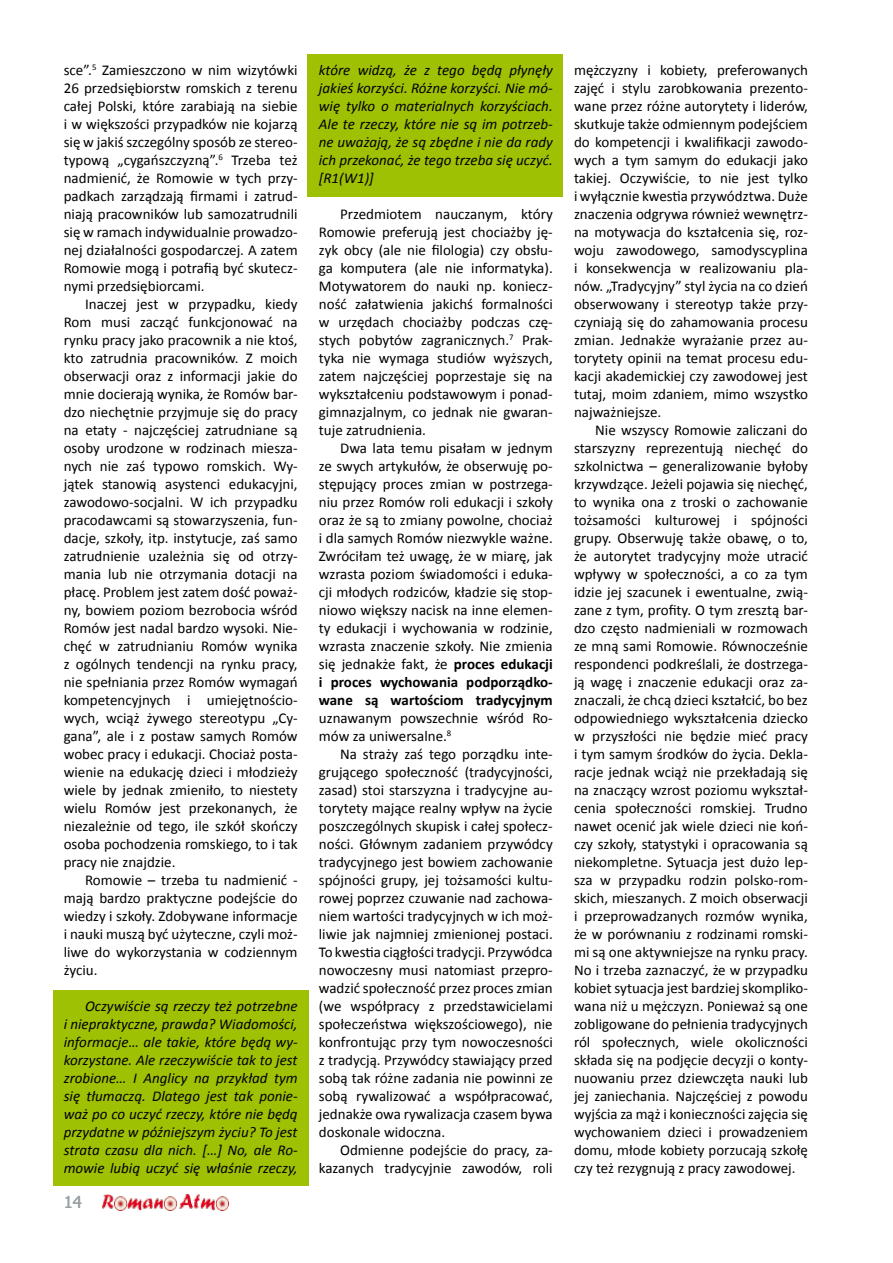
<style>
.page{position:relative;width:893px;height:1263px;background:#fff}
.page>*{position:absolute;margin:0;border:0;box-sizing:border-box;transform-origin:0 0}
.t1{font:16.5px "Tahoma";color:#99a1a6}
.t2{font:15px/18px "Calibri";color:#000;text-align:justify}
.t3{font:italic 15px/18px "Calibri";color:#000;text-align:justify}
.s1{font-weight:700}
</style>
<div class="page">
<img style="left:103px;top:1195px;width:125px;height:15px">
<div style="left:308px;top:55px;width:255px;height:142px;background:#9fc104"></div>
<div style="left:53px;top:990px;width:255px;height:195px;background:#9fc104"></div>
<p class="t2" style="left:64px;top:60px;width:235px">sce”.<sup>5</sup> Zamieszczono w nim wizytówki 26 przedsiębiorstw romskich z terenu całej Polski, które zarabiają na siebie i w większości przypadków nie kojarzą się w jakiś szczególny sposób ze stereo&shy;typową „cygańszczyzną”.<sup>6</sup> Trzeba też nadmienić, że Romowie w tych przy&shy;padkach zarządzają firmami i zatrud&shy;niają pracowników lub samozatrudnili się w ramach indywidualnie prowadzo&shy;nej działalności gospodarczej. A zatem Romowie mogą i potrafią być skutecz&shy;nymi przedsiębiorcami.</p>
<p class="t2" style="left:64px;top:294px;width:235px;text-indent:21px">Inaczej jest w przypadku, kiedy Rom musi zacząć funkcjonować na rynku pracy jako pracownik a nie ktoś, kto zatrudnia pracowników. Z moich obserwacji oraz z informacji jakie do mnie docierają wynika, że Romów bar&shy;dzo niechętnie przyjmuje się do pracy na etaty - najczęściej zatrudniane są osoby urodzone w rodzinach miesza&shy;nych nie zaś typowo romskich. Wy&shy;jątek stanowią asystenci edukacyjni, zawodowo-socjalni. W ich przypadku pracodawcami są stowarzyszenia, fun&shy;dacje, szkoły, itp. instytucje, zaś samo zatrudnienie uzależnia się od otrzy&shy;mania lub nie otrzymania dotacji na płacę. Problem jest zatem dość poważ&shy;ny, bowiem poziom bezrobocia wśród Romów jest nadal bardzo wysoki. Nie&shy;chęć w zatrudnianiu Romów wynika z ogólnych tendencji na rynku pracy, nie spełniania przez Romów wymagań kompetencyjnych i umiejętnościo&shy;wych, wciąż żywego stereotypu „Cy&shy;gana”, ale i z postaw samych Romów wobec pracy i edukacji. Chociaż posta&shy;wienie na edukację dzieci i młodzieży wiele by jednak zmieniło, to niestety wielu Romów jest przekonanych, że niezależnie od tego, ile szkół skończy osoba pochodzenia romskiego, to i tak pracy nie znajdzie.</p>
<p class="t2" style="left:64px;top:870px;width:235px;text-indent:21px">Romowie – trzeba tu nadmienić - mają bardzo praktyczne podejście do wiedzy i szkoły. Zdobywane informacje i nauki muszą być użyteczne, czyli moż&shy;liwe do wykorzystania w codziennym życiu.</p>
<p class="t3" style="left:64px;top:996px;width:235px;text-indent:21px">Oczywiście są rzeczy też potrzebne i niepraktyczne, prawda? Wiadomości, informacje… ale takie, które będą wy&shy;korzystane. Ale rzeczywiście tak to jest zrobione… I Anglicy na przykład tym się tłumaczą. Dlatego jest tak ponie&shy;waż po co uczyć rzeczy, które nie będą przydatne w późniejszym życiu? To jest strata czasu dla nich. […] No, ale Ro&shy;mowie lubią uczyć się właśnie rzeczy,</p>
<p class="t1" style="left:64px;top:1190px;width:9px">14</p>
<p class="t3" style="left:319px;top:60px;width:235px">które widzą, że z tego będą płynęły jakieś korzyści. Różne korzyści. Nie mó&shy;wię tylko o materialnych korzyściach.<br>Ale te rzeczy, które nie są im potrzeb&shy;ne uważają, że są zbędne i nie da rady ich przekonać, że tego trzeba się uczyć. [R1(W1)]</p>
<p class="t2" style="left:319px;top:204px;width:235px;text-indent:21px">Przedmiotem nauczanym, który Romowie preferują jest chociażby ję&shy;zyk obcy (ale nie filologia) czy obsłu&shy;ga komputera (ale nie informatyka).<br>Motywatorem do nauki np. koniecz&shy;ność załatwienia jakichś formalności w urzędach chociażby podczas czę&shy;stych pobytów zagranicznych.<sup>7</sup> Prak&shy;tyka nie wymaga studiów wyższych, zatem najczęściej poprzestaje się na wykształceniu podstawowym i ponad&shy;gimnazjalnym, co jednak nie gwaran&shy;tuje zatrudnienia.</p>
<p class="t2" style="left:319px;top:438px;width:235px;text-indent:21px">Dwa lata temu pisałam w jednym ze swych artykułów, że obserwuję po&shy;stępujący proces zmian w postrzega&shy;niu przez Romów roli edukacji i szkoły oraz że są to zmiany powolne, chociaż i dla samych Romów niezwykle ważne.<br>Zwróciłam też uwagę, że w miarę, jak wzrasta poziom świadomości i eduka&shy;cji młodych rodziców, kładzie się stop&shy;niowo większy nacisk na inne elemen&shy;ty edukacji i wychowania w rodzinie, wzrasta znaczenie szkoły. Nie zmienia się jednakże fakt, że <span class="s1">proces edukacji i proces wychowania podporządko&shy;wane są wartościom tradycyjnym</span></p>
<p class="t2" style="left:319px;top:708px;width:235px">uznawanym powszechnie wśród Ro&shy;mów za uniwersalne.<sup>8</sup></p>
<p class="t2" style="left:319px;top:744px;width:235px;text-indent:21px">Na straży zaś tego porządku inte&shy;grującego społeczność (tradycyjności, zasad) stoi starszyzna i tradycyjne au&shy;torytety mające realny wpływ na życie poszczególnych skupisk i całej społecz&shy;ności. Głównym zadaniem przywódcy tradycyjnego jest bowiem zachowanie spójności grupy, jej tożsamości kultu&shy;rowej poprzez czuwanie nad zachowa&shy;niem wartości tradycyjnych w ich moż&shy;liwie jak najmniej zmienionej postaci.<br>To kwestia ciągłości tradycji. Przywódca nowoczesny musi natomiast przepro&shy;wadzić społeczność przez proces zmian (we współpracy z przedstawicielami społeczeństwa większościowego), nie konfrontując przy tym nowoczesności z tradycją. Przywódcy stawiający przed sobą tak różne zadania nie powinni ze sobą rywalizować a współpracować, jednakże owa rywalizacja czasem bywa doskonale widoczna.</p>
<p class="t2" style="left:319px;top:1140px;width:235px;text-align:right">Odmienne podejście do pracy, za&shy;kazanych tradycyjnie zawodów, roli</p>
<p class="t2" style="left:574px;top:60px;width:235px">mężczyzny i kobiety, preferowanych zajęć i stylu zarobkowania prezento&shy;wane przez różne autorytety i liderów, skutkuje także odmiennym podejściem do kompetencji i kwalifikacji zawodo&shy;wych a tym samym do edukacji jako takiej. Oczywiście, to nie jest tylko i wyłącznie kwestia przywództwa. Duże znaczenia odgrywa również wewnętrz&shy;na motywacja do kształcenia się, roz&shy;woju zawodowego, samodyscyplina i konsekwencja w realizowaniu pla&shy;nów. „Tradycyjny” styl życia na co dzień obserwowany i stereotyp także przy&shy;czyniają się do zahamowania procesu zmian. Jednakże wyrażanie przez au&shy;torytety opinii na temat procesu edu&shy;kacji akademickiej czy zawodowej jest tutaj, moim zdaniem, mimo wszystko najważniejsze.</p>
<p class="t2" style="left:574px;top:420px;width:235px;text-indent:21px">Nie wszyscy Romowie zaliczani do starszyzny reprezentują niechęć do szkolnictwa – generalizowanie byłoby krzywdzące. Jeżeli pojawia się niechęć, to wynika ona z troski o zachowanie tożsamości kulturowej i spójności grupy. Obserwuję także obawę, o to, że autorytet tradycyjny może utracić wpływy w społeczności, a co za tym idzie jej szacunek i ewentualne, zwią&shy;zane z tym, profity. O tym zresztą bar&shy;dzo często nadmieniali w rozmowach ze mną sami Romowie. Równocześnie respondenci podkreślali, że dostrzega&shy;ją wagę i znaczenie edukacji oraz za&shy;znaczali, że chcą dzieci kształcić, bo bez odpowiedniego wykształcenia dziecko w przyszłości nie będzie mieć pracy i tym samym środków do życia. Dekla&shy;racje jednak wciąż nie przekładają się na znaczący wzrost poziomu wykształ&shy;cenia społeczności romskiej. Trudno nawet ocenić jak wiele dzieci nie koń&shy;czy szkoły, statystyki i opracowania są niekompletne. Sytuacja jest dużo lep&shy;sza w przypadku rodzin polsko-rom&shy;skich, mieszanych. Z moich obserwacji i przeprowadzanych rozmów wynika, że w porównaniu z rodzinami romski&shy;mi są one aktywniejsze na rynku pracy.<br>No i trzeba zaznaczyć, że w przypadku kobiet sytuacja jest bardziej skompliko&shy;wana niż u mężczyzn. Ponieważ są one zobligowane do pełnienia tradycyjnych ról społecznych, wiele okoliczności składa się na podjęcie decyzji o konty&shy;nuowaniu przez dziewczęta nauki lub jej zaniechania. Najczęściej z powodu wyjścia za mąż i konieczności zajęcia się wychowaniem dzieci i prowadzeniem domu, młode kobiety porzucają szkołę czy też rezygnują z pracy zawodowej.</p>
</div>
